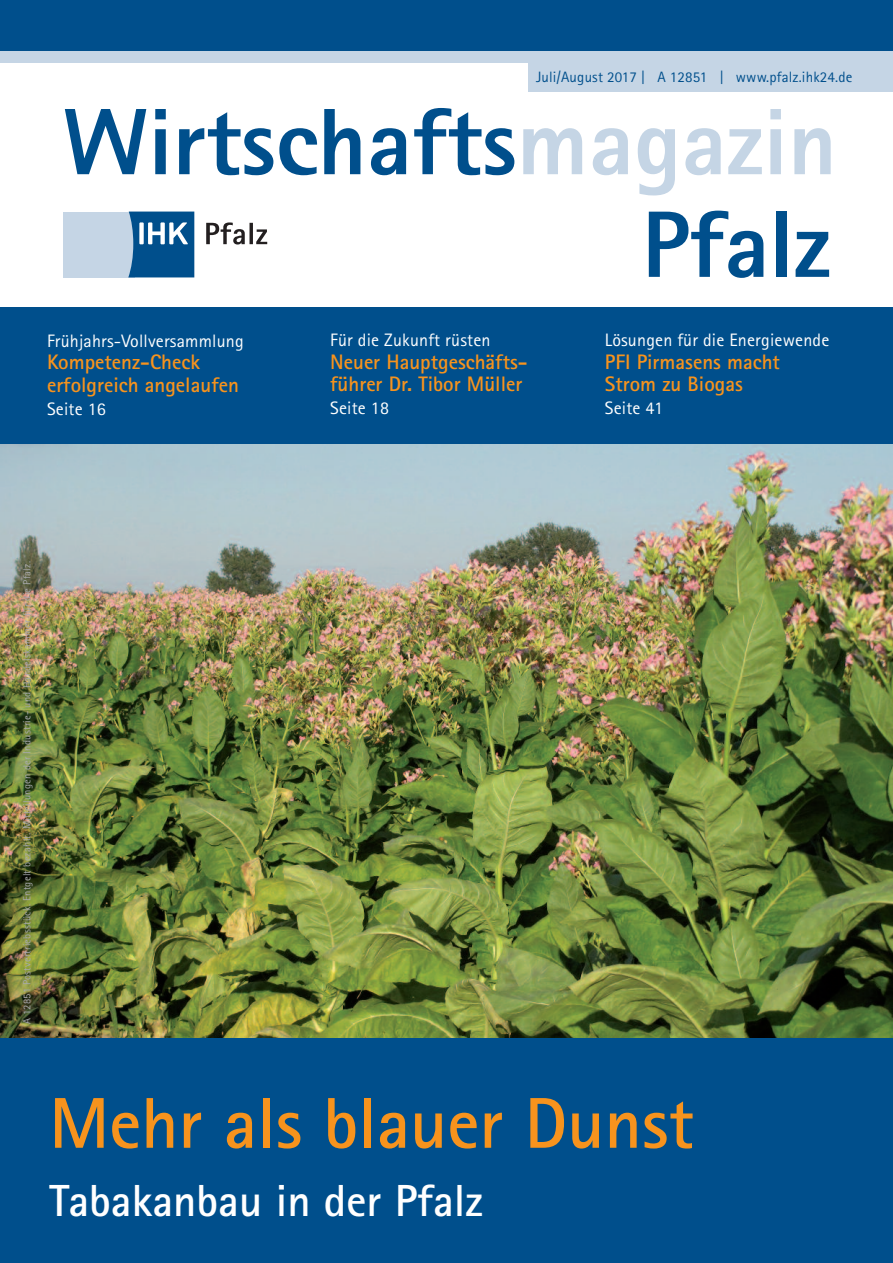
<style>
.page{position:relative;width:893px;height:1263px;background:#fff}
.page>*{position:absolute;margin:0;border:0;box-sizing:border-box;transform-origin:0 0}
.t1{font:800 94.5px/102.6px "Rotis Sans Serif";color:#004f8c;text-align:right}
.t2{font:700 72px "Rotis Sans Serif";color:#f7931d}
.t3{font:700 45px "Rotis Sans Serif";color:#fff}
.t4{font:700 21px/22.5px "Rotis Sans Serif";color:#f7931d}
.t5{font:18px "Rotis Sans Serif";letter-spacing:.01em;color:#fff}
.t6{font:15px "Rotis Sans Serif";letter-spacing:.01em;color:#004f8c}
.t7{font:10.5px "Rotis Sans Serif";letter-spacing:.025em;color:#a8a9ad}
.s1{color:#c5d5e5}
</style>
<div class="page">
<img style="left:0;top:444px;width:893px;height:594px">
<div style="left:528px;top:0;width:365px;height:92px;background:#c5d5e5"></div>
<div style="left:0;top:0;width:893px;height:63px;background:#c5d5e5"></div>
<div style="left:0;top:0;width:893px;height:51px;background:#004f8c"></div>
<div style="left:0;top:308px;width:893px;height:136px;background:#004f8c"></div>
<div style="left:0;top:1038px;width:893px;height:225px;background:#004f8c"></div>
<div style="left:63px;top:212px;width:72px;height:65px;background:#c5d5e5"></div>
<svg style="left:128px;top:212px;width:66px;height:65px;background:#2a6c9f"></svg>
<svg style="left:206px;top:222px;width:39px;height:23px"></svg>
<svg style="left:249px;top:223px;width:4px;height:21px"></svg>
<svg style="left:256px;top:229px;width:11px;height:15px"></svg>
<p class="t6" style="left:536px;top:71px;width:318px">Juli/August 2017 | A 12851 | www.pfalz.ihk24.de</p>
<p class="t1" style="left:63px;top:100px;width:776px">Wirtschafts<span class="s1">magazin<br></span>Pfalz</p>
<p class="t5" style="left:47px;top:334px;width:198px">Frühjahrs-Vollversammlung</p>
<p class="t4" style="left:47px;top:353px;width:193px">Kompetenz-Check erfolgreich angelaufen</p>
<p class="t5" style="left:47px;top:402px;width:60px">Seite 16</p>
<p class="t5" style="left:330px;top:334px;width:162px">Für die Zukunft rüsten</p>
<p class="t4" style="left:330px;top:352px;width:199px">Neuer Hauptgeschäfts&shy;führer Dr. Tibor Müller</p>
<p class="t5" style="left:330px;top:402px;width:60px">Seite 18</p>
<p class="t5" style="left:605px;top:334px;width:226px">Lösungen für die Energiewende</p>
<p class="t4" style="left:605px;top:353px;width:177px">PFI Pirmasens macht<br>Strom zu Biogas</p>
<p class="t5" style="left:605px;top:401px;width:60px">Seite 41</p>
<p class="t7" style="left:23px;top:1024px;width:464px;rotate:-90deg">A 12851 Postvertriebsstück. Entgelt bezahlt. Mitteilungen der Industrie- und Handelskammer für die Pfalz.</p>
<p class="t2" style="left:49px;top:1098px;width:646px">Mehr als blauer Dunst</p>
<p class="t3" style="left:49px;top:1184px;width:435px">Tabakanbau in der Pfalz</p>
</div>
